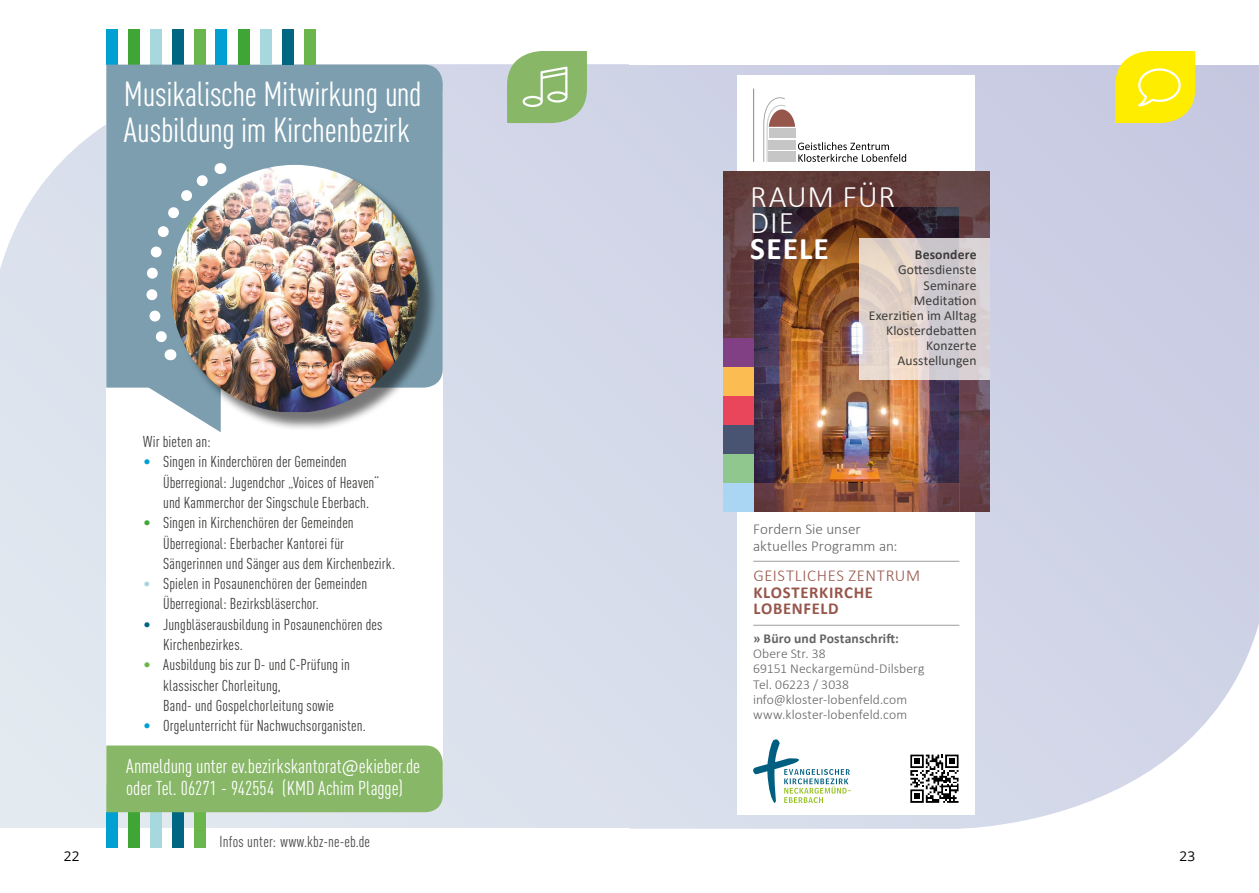
<style>
.page{position:relative;width:1259px;height:893px;background:#fff}
.page>*{position:absolute;margin:0;border:0;box-sizing:border-box;transform-origin:0 0}
.t1{font:34.35px/35.8px "DIN Cond";letter-spacing:-.01em;color:#fff}
.t2{font:300 31.5px/26.2px "Calibri";letter-spacing:.02em;color:#fff}
.t3{font:700 31.5px "Calibri";letter-spacing:.035em;color:#fff}
.t4{font:19.8px/21.9px "DIN Cond";color:#fff}
.t5{font:700 16.65px/16.6px "Calibri";letter-spacing:.04em;color:#97564b}
.t6{font:300 16.65px "Calibri";letter-spacing:.035em;color:#97564b}
.t7{font:15.6px/20.2px "DIN Cond";letter-spacing:.005em;color:#3c3c3b}
.t8{font:15.6px "DIN Cond";letter-spacing:.01em;color:#4a4a49}
.t9{font:15.6px "DIN Cond";color:#00a0d3}
.t10{font:15.6px "DIN Cond";color:#3fa535}
.t11{font:15.6px "DIN Cond";color:#006681}
.t12{font:15.6px "DIN Cond";color:#6ab64d}
.t13{font:300 15.15px/16.6px "Calibri";color:#646363}
.t14{font:15px "DIN Cond";color:#a7d8de}
.t15{font:300 13.65px/15.1px "Calibri";letter-spacing:.005em;color:#646363}
.t16{font:13.65px/15.1px "Calibri";letter-spacing:.005em;color:#3c3c3b;text-align:right}
.t17{font:700 13.65px "Calibri";letter-spacing:.01em;color:#646363}
.t18{font:700 13.65px "Calibri";letter-spacing:.01em;color:#3c3c3b}
.t19{font:13.5px "Open Sans";color:#000}
.s1{font-family:"Source Sans Pro"}
</style>
<div class="page">
<div style="left:0;top:0;width:1259px;height:893px;background:linear-gradient(to right,#e3ecee,#cacbe4)"></div>
<svg style="left:0;top:0;width:629px;height:366px"></svg>
<div style="left:0;top:829px;width:629px;height:64px;background:#fff"></div>
<div style="left:106px;top:90px;width:336px;height:694px;background:#fff"></div>
<div style="left:629px;top:0;width:630px;height:64px;background:#fff"></div>
<svg style="left:629px;top:527px;width:630px;height:366px;fill:#d7dceb"></svg>
<div style="left:737px;top:76px;width:237px;height:739px;background:#fff"></div>
<img style="left:753px;top:207px;width:206px;height:276px">
<svg style="left:723px;top:172px;width:266px;height:35px;background:#623e3c"></svg>
<svg style="left:723px;top:207px;width:30px;height:131px;background:#654144"></svg>
<svg style="left:753px;top:483px;width:206px;height:29px;background:#8f543f"></svg>
<svg style="left:959px;top:207px;width:30px;height:305px;background:#66434c"></svg>
<svg style="left:763px;top:97px;width:143px;height:65px"></svg>
<hr style="left:753px;top:89px;width:1px;height:73px;background:#878787">
<div style="left:768px;top:128px;width:27px;height:10px;background:#c6c6c6"></div>
<svg style="left:910px;top:754px;width:49px;height:49px"></svg>
<div style="left:723px;top:425px;width:30px;height:29px;background:#495472"></div>
<div style="left:723px;top:396px;width:30px;height:29px;background:#e9455b"></div>
<div style="left:723px;top:367px;width:30px;height:29px;background:#fbbd51"></div>
<div style="left:723px;top:338px;width:30px;height:29px;background:#824084"></div>
<div style="left:723px;top:454px;width:30px;height:29px;background:#8fc78f"></div>
<div style="left:723px;top:483px;width:30px;height:29px;background:#aad6f4"></div>
<svg style="left:859px;top:238px;width:130px;height:142px;background:#dbd0cd"></svg>
<hr style="left:753px;top:561px;width:206px;height:1px;background:#9d9d9c">
<hr style="left:753px;top:625px;width:206px;height:1px;background:#9d9d9c">
<div style="left:195px;top:29px;width:11px;height:36px;background:#6ab64d"></div>
<div style="left:173px;top:29px;width:11px;height:36px;background:#006681"></div>
<div style="left:151px;top:29px;width:11px;height:36px;background:#a7d8de"></div>
<div style="left:128px;top:29px;width:11px;height:36px;background:#3fa535"></div>
<div style="left:106px;top:29px;width:11px;height:36px;background:#00a0d3"></div>
<div style="left:195px;top:812px;width:11px;height:36px;background:#6ab64d"></div>
<div style="left:173px;top:812px;width:11px;height:36px;background:#006681"></div>
<div style="left:151px;top:812px;width:11px;height:36px;background:#a7d8de"></div>
<div style="left:128px;top:812px;width:11px;height:36px;background:#3fa535"></div>
<div style="left:106px;top:812px;width:11px;height:36px;background:#00a0d3"></div>
<div style="left:106px;top:745px;width:337px;height:67px;background:#88b767"></div>
<div style="left:106px;top:65px;width:337px;height:323px;background:#7c9eaf"></div>
<div style="left:304px;top:29px;width:11px;height:36px;background:#6ab64d"></div>
<div style="left:282px;top:29px;width:11px;height:36px;background:#006681"></div>
<div style="left:260px;top:29px;width:11px;height:36px;background:#a7d8de"></div>
<div style="left:238px;top:29px;width:11px;height:36px;background:#3fa535"></div>
<div style="left:216px;top:29px;width:11px;height:36px;background:#00a0d3"></div>
<div style="left:173px;top:167px;width:264px;height:264px;background:#000;opacity:.53"></div>
<img style="left:221px;top:165px;width:198px;height:247px">
<img style="left:121px;top:163px;width:100px;height:269px">
<svg style="left:507px;top:51px;width:80px;height:72px;background:#98c07d"></svg>
<svg style="left:1115px;top:51px;width:80px;height:72px;background:#fcec21"></svg>
<svg style="left:753px;top:739px;width:97px;height:64px"></svg>
<h1 class="t1" style="left:124px;top:76px;width:299px">Musikalische Mitwirkung und<br>Ausbildung im Kirchenbezirk</h1>
<p class="t7" style="left:163px;top:431px;width:233px;text-indent:-20px">Wir bieten an:<br>Singen in Kinderchören der Gemeinden Überregional: Jugendchor „Voices of Heaven“ und Kammerchor der Singschule Eberbach.<br>Singen in Kirchenchören der Gemeinden Überregional: Eberbacher Kantorei für Sängerinnen und Sänger aus dem Kirchenbezirk.<br>Spielen in Posaunenchören der Gemeinden Überregional: Bezirksbläserchor.<br>Jungbläserausbildung in Posaunenchören des Kirchenbezirkes.<br>Ausbildung bis zur D- und C-Prüfung in klassischer Chorleitung,<br>Band- und Gospelchorleitung sowie Orgelunterricht für Nachwuchsorganisten.</p>
<p class="t9" style="left:144px;top:453px;width:9px">•</p>
<p class="t10" style="left:144px;top:514px;width:9px">•</p>
<p class="t14" style="left:144px;top:575px;width:8px">•</p>
<p class="t11" style="left:144px;top:615px;width:9px">•</p>
<p class="t12" style="left:144px;top:656px;width:9px">•</p>
<p class="t9" style="left:144px;top:717px;width:9px">•</p>
<p class="t4" style="left:126px;top:755px;width:295px">Anmeldung unter ev.bezirkskantorat<span class="s1">@</span>ekieber.de oder Tel. 06271 - 942554 (KMD Achim Plagge)</p>
<p class="t8" style="left:219px;top:833px;width:152px">Infos unter: www.kbz-ne-eb.de</p>
<h2 class="t2" style="left:750px;top:183px;width:146px">RAUM FÜR<br>DIE</h2>
<h2 class="t3" style="left:750px;top:227px;width:80px">SEELE</h2>
<p class="t18" style="left:915px;top:245px;width:63px">Besondere</p>
<p class="t16" style="left:868px;top:262px;width:109px">Gottesdienste<br>Seminare<br>Meditation<br>Exerzitien im Alltag<br>Klosterdebatten<br>Konzerte<br>Ausstellungen</p>
<p class="t13" style="left:753px;top:520px;width:146px">Fordern Sie unser aktuelles Programm an:</p>
<p class="t6" style="left:753px;top:565px;width:168px">GEISTLICHES ZENTRUM</p>
<p class="t5" style="left:753px;top:583px;width:121px">KLOSTERKIRCHE<br>LOBENFELD</p>
<p class="t17" style="left:753px;top:629px;width:147px">» Büro und Postanschrift:</p>
<p class="t15" style="left:753px;top:646px;width:173px">Obere Str. 38<br>69151 Neckargemünd-Dilsberg<br>Tel. 06223 / 3038 info@kloster-lobenfeld.com www.kloster-lobenfeld.com</p>
<p class="t19" style="left:64px;top:847px;width:17px">22</p>
<p class="t19" style="left:1179px;top:847px;width:17px">23</p>
</div>
